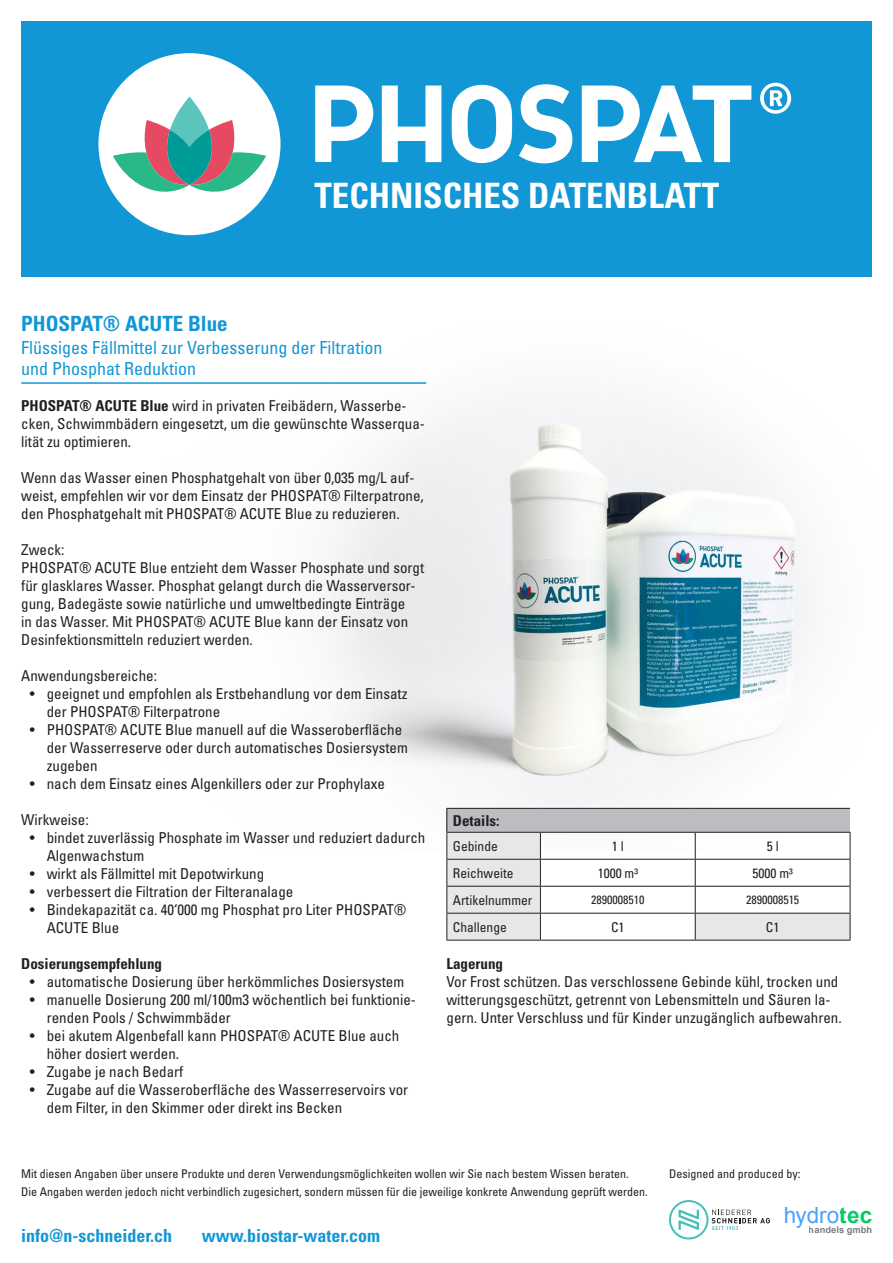
<style>
.page{position:relative;width:893px;height:1263px;background:#fff}
.page>*{position:absolute;margin:0;border:0;box-sizing:border-box;transform-origin:0 0}
.t1{font:700 condensed 34.95px "Univers";color:#fff}
.t2{font:22.5px "Arial";color:#47a3ff}
.t3{font:700 condensed 21px "Univers";color:#1197d6}
.t4{font:condensed 18px/21.6px "Univers";color:#1197d6}
.t5{font:700 condensed 18px "Univers";color:#1197d6}
.t6{font:condensed 15px/18px "Univers";color:#231f20}
.t7{font:700 condensed 15px "Univers";color:#231f20}
.t8{font:condensed 13.5px "Univers";color:#231f20}
.t9{font:condensed 12px/18px "Univers";color:#231f20}
.t10{font:700 9.15px "Arial";color:#787d82}
.s1{font-weight:700}
.s2{font-weight:700;color:#0c6}
</style>
<div class="page">
<div style="left:21px;top:21px;width:851px;height:255px;background:#1197d6"></div>
<div style="left:98px;top:53px;width:182px;height:182px;background:#fff;border-radius:50%"></div>
<svg style="left:113px;top:97px;width:153px;height:100px"></svg>
<svg style="left:315px;top:86px;width:58px;height:76px"></svg>
<svg style="left:382px;top:86px;width:59px;height:76px"></svg>
<svg style="left:451px;top:85px;width:61px;height:78px"></svg>
<svg style="left:582px;top:86px;width:169px;height:76px"></svg>
<svg style="left:519px;top:84px;width:53px;height:79px"></svg>
<svg style="left:760px;top:83px;width:31px;height:31px"></svg>
<img style="left:332px;top:382px;width:519px;height:468px">
<svg style="left:669px;top:1200px;width:101px;height:39px"></svg>
<div style="left:447px;top:808px;width:403px;height:24px;background:#bcbdc0"></div>
<div style="left:695px;top:913px;width:155px;height:27px;background:#e6e7e9"></div>
<hr style="left:446px;top:808px;width:94px;height:1px;background:#231f20">
<hr style="left:540px;top:808px;width:155px;height:1px;background:#231f20">
<hr style="left:695px;top:808px;width:155px;height:1px;background:#231f20">
<hr style="left:540px;top:832px;width:155px;height:1px;background:#231f20">
<hr style="left:695px;top:832px;width:155px;height:1px;background:#231f20">
<hr style="left:540px;top:859px;width:155px;height:1px;background:#231f20">
<hr style="left:695px;top:859px;width:155px;height:1px;background:#231f20">
<hr style="left:540px;top:886px;width:155px;height:1px;background:#231f20">
<hr style="left:695px;top:886px;width:155px;height:1px;background:#231f20">
<hr style="left:540px;top:913px;width:155px;height:1px;background:#231f20">
<svg style="left:446px;top:809px;width:95px;height:131px"></svg>
<hr style="left:695px;top:913px;width:155px;height:1px;background:#231f20">
<svg style="left:695px;top:833px;width:1px;height:107px"></svg>
<svg style="left:850px;top:833px;width:1px;height:107px"></svg>
<hr style="left:446px;top:940px;width:94px;height:1px;background:#231f20">
<hr style="left:540px;top:940px;width:155px;height:1px;background:#231f20">
<hr style="left:695px;top:940px;width:155px;height:1px;background:#231f20">
<hr style="left:21px;top:382px;width:405px;height:2px;background:#1197d6">
<h1 class="t1" style="left:314px;top:174px;width:406px">TECHNISCHES DATENBLATT</h1>
<h3 class="t3" style="left:21px;top:311px;width:208px">PHOSPAT® ACUTE Blue</h3>
<p class="t4" style="left:21px;top:336px;width:363px">Flüssiges Fällmittel zur Verbesserung der Filtration und Phosphat Reduktion</p>
<p class="t6" style="left:21px;top:396px;width:405px"><span class="s1">PHOSPAT® ACUTE Blue</span> wird in privaten Freibädern, Wasserbe&shy;cken, Schwimmbädern eingesetzt, um die gewünschte Wasserqua&shy;lität zu optimieren.</p>
<p class="t6" style="left:21px;top:468px;width:404px">Wenn das Wasser einen Phosphatgehalt von über 0,035 mg/L auf&shy;weist, empfehlen wir vor dem Einsatz der PHOSPAT® Filterpatrone, den Phosphatgehalt mit PHOSPAT® ACUTE Blue zu reduzieren.</p>
<p class="t6" style="left:21px;top:540px;width:404px">Zweck:<br>PHOSPAT® ACUTE Blue entzieht dem Wasser Phosphate und sorgt für glasklares Wasser. Phosphat gelangt durch die Wasserversor&shy;gung, Badegäste sowie natürliche und umweltbedingte Einträge<br>in das Wasser. Mit PHOSPAT® ACUTE Blue kann der Einsatz von Desinfektionsmitteln reduziert werden.</p>
<p class="t6" style="left:21px;top:666px;width:137px">Anwendungsbereiche:</p>
<p class="t6" style="left:47px;top:684px;width:362px;text-indent:-17px">• geeignet und empfohlen als Erstbehandlung vor dem Einsatz der PHOSPAT® Filterpatrone</p>
<p class="t6" style="left:47px;top:720px;width:363px;text-indent:-17px">• PHOSPAT® ACUTE Blue manuell auf die Wasseroberfläche der Wasserreserve oder durch automatisches Dosiersystem zugeben</p>
<p class="t6" style="left:30px;top:774px;width:357px">• nach dem Einsatz eines Algenkillers oder zur Prophylaxe</p>
<p class="t6" style="left:21px;top:810px;width:69px">Wirkweise:</p>
<p class="t6" style="left:47px;top:828px;width:380px;text-indent:-17px">• bindet zuverlässig Phosphate im Wasser und reduziert dadurch<br>Algenwachstum</p>
<p class="t6" style="left:30px;top:864px;width:236px">• wirkt als Fällmittel mit Depotwirkung</p>
<p class="t6" style="left:30px;top:882px;width:265px">• verbessert die Filtration der Filteranalage</p>
<p class="t6" style="left:47px;top:900px;width:361px;text-indent:-17px">• Bindekapazität ca. 40‘000 mg Phosphat pro Liter PHOSPAT®<br>ACUTE Blue</p>
<p class="t7" style="left:21px;top:954px;width:142px">Dosierungsempfehlung</p>
<p class="t6" style="left:30px;top:972px;width:376px">• automatische Dosierung über herkömmliches Dosiersystem</p>
<p class="t6" style="left:47px;top:990px;width:371px;text-indent:-17px">• manuelle Dosierung 200 ml/100m3 wöchentlich bei funktionie&shy;renden Pools / Schwimmbäder</p>
<p class="t6" style="left:47px;top:1026px;width:354px;text-indent:-17px">• bei akutem Algenbefall kann PHOSPAT® ACUTE Blue auch höher dosiert werden.</p>
<p class="t6" style="left:30px;top:1062px;width:155px">• Zugabe je nach Bedarf</p>
<p class="t6" style="left:47px;top:1080px;width:363px;text-indent:-17px">• Zugabe auf die Wasseroberfläche des Wasserreservoirs vor dem Filter, in den Skimmer oder direkt ins Becken</p>
<p class="t7" style="left:453px;top:812px;width:48px">Details:</p>
<p class="t8" style="left:453px;top:838px;width:46px">Gebinde</p>
<p class="t8" style="left:612px;top:838px;width:13px">1 l</p>
<p class="t8" style="left:767px;top:838px;width:13px">5 l</p>
<p class="t8" style="left:453px;top:865px;width:62px">Reichweite</p>
<p class="t8" style="left:598px;top:865px;width:42px">1000 m³</p>
<p class="t8" style="left:752px;top:865px;width:42px">5000 m³</p>
<p class="t8" style="left:453px;top:892px;width:81px">Artikelnummer</p>
<p class="t9" style="left:591px;top:891px;width:55px">2890008510</p>
<p class="t9" style="left:746px;top:891px;width:55px">2890008515</p>
<p class="t8" style="left:453px;top:919px;width:55px">Challenge</p>
<p class="t8" style="left:611px;top:919px;width:15px">C1</p>
<p class="t8" style="left:766px;top:919px;width:15px">C1</p>
<p class="t7" style="left:446px;top:954px;width:58px">Lagerung</p>
<p class="t6" style="left:446px;top:972px;width:397px">Vor Frost schützen. Das verschlossene Gebinde kühl, trocken und witterungsgeschützt, getrennt von Lebensmitteln und Säuren la&shy;gern. Unter Verschluss und für Kinder unzugänglich aufbewahren.</p>
<p class="t9" style="left:21px;top:1164px;width:628px">Mit diesen Angaben über unsere Produkte und deren Verwendungsmöglichkeiten wollen wir Sie nach bestem Wissen beraten.<br>Die Angaben werden jedoch nicht verbindlich zugesichert, sondern müssen für die jeweilige konkrete Anwendung geprüft werden.</p>
<p class="t5" style="left:21px;top:1224px;width:153px">info@n-schneider.ch</p>
<p class="t5" style="left:202px;top:1224px;width:180px">www.biostar-water.com</p>
<p class="t9" style="left:669px;top:1164px;width:133px">Designed and produced by:</p>
<h2 class="t2" style="left:783px;top:1201px;width:91px">hydro<span class="s2">tec</span></h2>
<p class="t10" style="left:809px;top:1224px;width:65px">handels gmbh</p>
</div>
